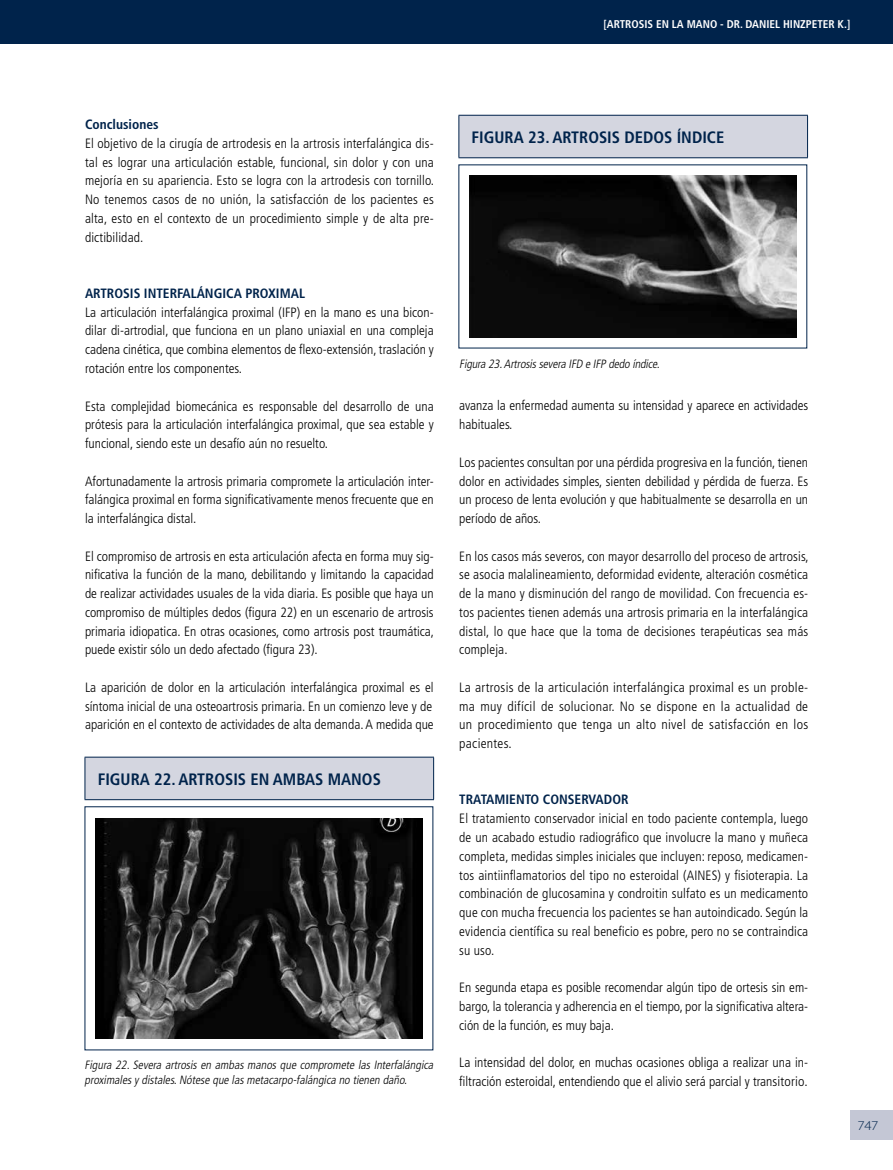
<style>
.page{position:relative;width:893px;height:1170px;background:#fff}
.page>*{position:absolute;margin:0;border:0;box-sizing:border-box;transform-origin:0 0}
.t1{font:700 condensed 16.5px "Frutiger";color:#00234b}
.t2{font:300 condensed 13.5px/18.8px "Frutiger";color:#000;text-align:justify}
.t3{font:700 condensed 13.5px "Frutiger";color:#00234b}
.t4{font:300 13.5px "Myriad Pro";color:#00234b;scale:1.1 1}
.t5{font:italic 300 condensed 12px/14.4px "Frutiger";color:#000}
.t6{font:700 condensed 11.25px "Frutiger";color:#fff}
</style>
<div class="page">
<div style="left:850px;top:1110px;width:43px;height:30px;background:#c4c7d5"></div>
<div style="left:0;top:0;width:893px;height:44px;background:#00234b"></div>
<img style="left:95px;top:818px;width:328px;height:220px">
<div style="left:85px;top:757px;width:349px;height:42px;background:#d4d6e0"></div>
<hr style="left:85px;top:756px;width:349px;height:1px;background:#00234b">
<hr style="left:85px;top:757px;width:1px;height:42px;background:#00234b">
<hr style="left:433px;top:757px;width:1px;height:42px;background:#00234b">
<hr style="left:85px;top:799px;width:349px;height:1px;background:#00234b">
<div style="left:459px;top:115px;width:348px;height:43px;background:#d4d6e0"></div>
<hr style="left:458px;top:115px;width:350px;height:1px;background:#00234b">
<hr style="left:458px;top:116px;width:1px;height:41px;background:#00234b">
<hr style="left:807px;top:116px;width:1px;height:41px;background:#00234b">
<hr style="left:458px;top:157px;width:350px;height:1px;background:#00234b">
<img style="left:469px;top:175px;width:327px;height:163px">
<p class="t6" style="left:604px;top:17px;width:248px">[ARTROSIS EN LA MANO - DR. DAN IEL HINZPETER K.]</p>
<p class="t3" style="left:85px;top:116px;width:75px">CONCLUSIONES</p>
<p class="t2" style="left:85px;top:134px;width:351px">El objetivo de la cirugía de artrodesis en la artrosis interfalángica dis&shy;tal es lograr una articulación estable, funcional, sin dolor y con una mejoría en su apariencia. Esto se logra con la artrodesis con tornillo.<br>No tenemos casos de no unión, la satisfacción de los pacientes es alta, esto en el contexto de un procedimiento simple y de alta pre&shy;dictibilidad.</p>
<p class="t3" style="left:85px;top:285px;width:221px">ARTROSIS INTE RFALÁNG ICA PROXIMAL</p>
<p class="t2" style="left:85px;top:303px;width:350px">La articulación interfalángica proximal (IFP) en la mano es una bicon&shy;dilar di-artrodial, que funciona en un plano uniaxial en una compleja cadena cinética, que combina elementos de flexo-extensión, traslación y rotación entre los componentes.</p>
<p class="t2" style="left:85px;top:396px;width:350px">Esta complejidad biomecánica es responsable del desarrollo de una prótesis para la articulación interfalángica proximal, que sea estable y funcional, siendo este un desafío aún no resuelto.</p>
<p class="t2" style="left:85px;top:471px;width:350px">Afortunadamente la artrosis primaria compromete la articulación inter&shy;falángica proximal en forma significativamente menos frecuente que en la interfalángica distal.</p>
<p class="t2" style="left:85px;top:546px;width:351px">El compromiso de artrosis en esta articulación afecta en forma muy sig&shy;nificativa la función de la mano, debilitando y limitando la capacidad de realizar actividades usuales de la vida diaria. Es posible que haya un compromiso de múltiples dedos (figura 22) en un escenario de artrosis primaria idiopatica. En otras ocasiones, como artrosis post traumática, puede existir sólo un dedo afectado (figura 23).</p>
<p class="t2" style="left:85px;top:678px;width:350px;text-align:left">La aparición de dolor en la articulación interfalángica proximal es el síntoma inicial de una osteoartrosis primaria. En un comienzo leve y de aparición en el contexto de actividades de alta demanda. A medida que</p>
<p class="t1" style="left:98px;top:769px;width:34px">FIGURA</p>
<p class="t1" style="left:154px;top:769px;width:34px">22. ARTROSIS</p>
<p class="t1" style="left:250px;top:769px;width:34px">EN AMBAS</p>
<p class="t1" style="left:328px;top:769px;width:44px">MANOS</p>
<p class="t5" style="left:85px;top:1058px;width:353px">Figura 22. Severa artrosis en ambas manos que compromete las Interfalángica proximalesydistales.Nótese que lasmetacarpo-falángica no tienen daño.</p>
<p class="t1" style="left:472px;top:127px;width:34px">FIGURA</p>
<p class="t1" style="left:528px;top:127px;width:34px">23. ARTROSIS</p>
<p class="t1" style="left:624px;top:127px;width:101px">DEDOS ÍNDICE</p>
<p class="t5" style="left:459px;top:357px;width:204px">Figura 23.Artrosissevera IFD e IFP dedo índice.</p>
<p class="t2" style="left:459px;top:396px;width:350px">avanza la enfermedad aumenta su intensidad y aparece en actividades habituales.</p>
<p class="t2" style="left:459px;top:453px;width:350px">Los pacientes consultan por una pérdida progresiva en la función, tienen dolor en actividades simples, sienten debilidad y pérdida de fuerza. Es un proceso de lenta evolución y que habitualmente se desarrolla en un período de años.</p>
<p class="t2" style="left:459px;top:546px;width:351px">En los casos más severos, con mayor desarrollo del proceso de artrosis, se asocia malalineamiento, deformidad evidente, alteración cosmética de la mano y disminución del rango de movilidad. Con frecuencia es&shy;tos pacientes tienen además una artrosis primaria en la interfalángica distal, lo que hace que la toma de decisiones terapéuticas sea más compleja.</p>
<p class="t2" style="left:459px;top:678px;width:350px">La artrosis de la articulación interfalángica proximal es un proble&shy;ma muy difícil de solucionar. No se dispone en la actualidad de un procedimiento que tenga un alto nivel de satisfacción en los pacientes.</p>
<p class="t3" style="left:459px;top:791px;width:15px">TRATAMI</p>
<p class="t3" style="left:509px;top:791px;width:112px">ENTO CONSERVADOR</p>
<p class="t2" style="left:459px;top:809px;width:350px">El tratamiento conservador inicial en todo paciente contempla, luego de un acabado estudio radiográfico que involucre la mano y muñeca completa, medidas simples iniciales que incluyen: reposo, medicamen&shy;tos aintiinflamatorios del tipo no esteroidal (AINES) y fisioterapia. La combinación de glucosamina y condroitin sulfato es un medicamento que con mucha frecuencia los pacientes se han autoindicado. Según la evidencia científica su real beneficio es pobre, pero no se contraindica su uso.</p>
<p class="t2" style="left:459px;top:978px;width:350px">En segunda etapa es posible recomendar algún tipo de ortesis sin em&shy;bargo, la tolerancia y adherencia en el tiempo, por la significativa altera&shy;ción de la función, es muy baja.</p>
<p class="t2" style="left:459px;top:1053px;width:350px">La intensidad del dolor, en muchas ocasiones obliga a realizar una in&shy;filtración esteroidal, entendiendo que el alivio será parcial y transitorio.</p>
<p class="t4" style="left:857px;top:1117px;width:21px">747</p>
</div>
